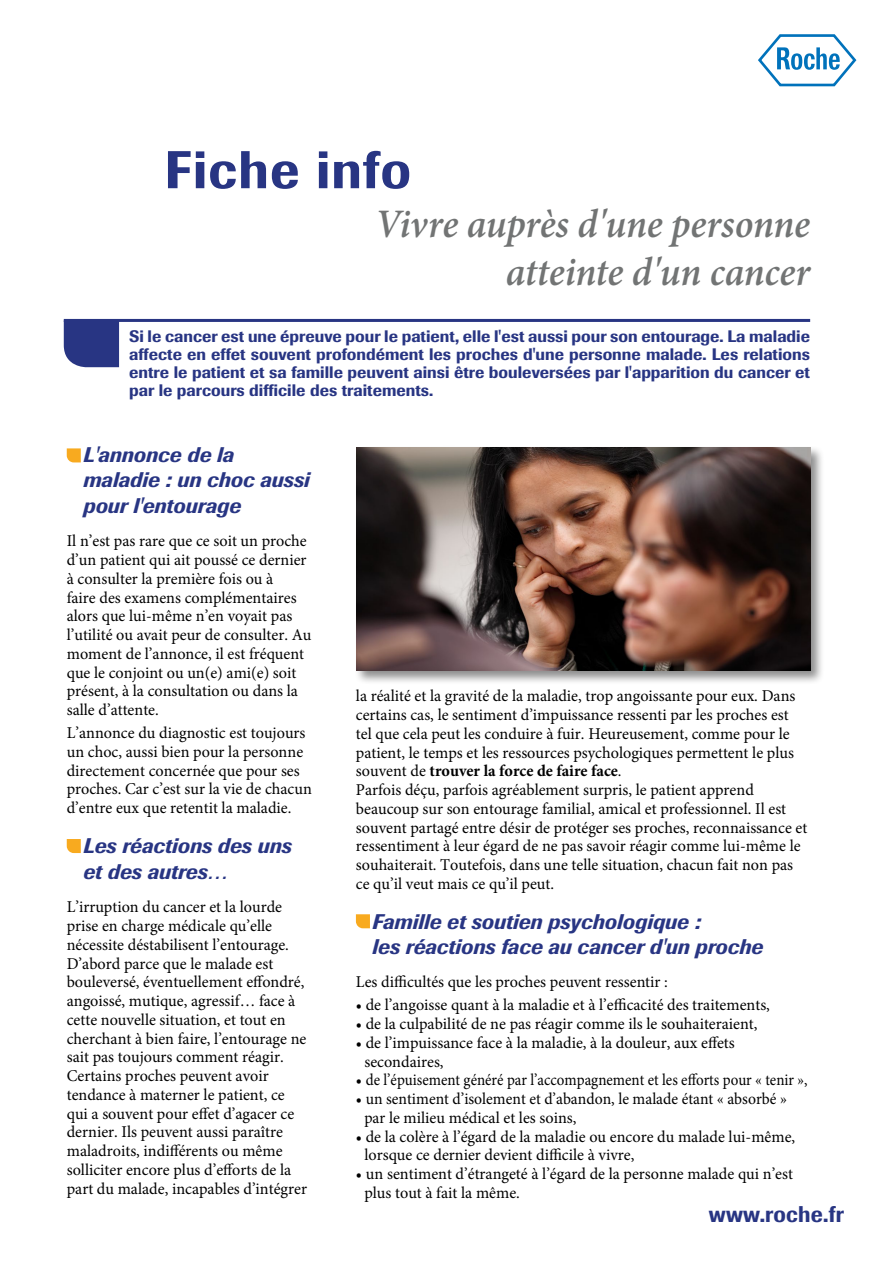
<style>
.page{position:relative;width:893px;height:1263px;background:#fff}
.page>*{position:absolute;margin:0;border:0;box-sizing:border-box;transform-origin:0 0}
.t1{font:500 52.5px "Imago";letter-spacing:.02em;color:#283583}
.t2{font:italic 600 40.5px/48.6px "Minion Pro";letter-spacing:-.005em;color:#727474;text-align:right;scale:.95 1}
.t3{font:500 22.5px "Imago";letter-spacing:.01em;color:#283583;scale:.95 1}
.t4{font:italic 500 21px/25.2px "Imago";color:#283583}
.t5{font:16.5px/18.8px "Minion Pro";color:#000}
.t6{font:500 16.5px/18px "Imago";color:#283583;text-align:justify}
.t7{font:16.5px/18.8px "Minion Pro";color:#000;scale:.95 1}
.t8{font:16.5px "Minion Pro";color:#000;scale:.91 1}
.s1{font-weight:700}
.s2{font-weight:700;font-size:15.75px}
</style>
<div class="page">
<div style="left:355px;top:445px;width:469px;height:239px;background:#000;opacity:.45"></div>
<img style="left:357px;top:447px;width:453px;height:224px">
<div style="left:64px;top:322px;width:55px;height:45px;background:#283583"></div>
<hr style="left:64px;top:319px;width:746px;height:3px;background:#283583">
<svg style="left:67px;top:448px;width:14px;height:14px"></svg>
<svg style="left:67px;top:839px;width:14px;height:14px"></svg>
<svg style="left:356px;top:914px;width:14px;height:14px"></svg>
<svg style="left:758px;top:34px;width:98px;height:52px"></svg>
<h1 class="t1" style="left:165px;top:136px;width:248px">Fiche info</h1>
<h2 class="t2" style="left:375px;top:199px;width:459px">Vivre auprès d'une personne atteinte d'un cancer</h2>
<p class="t6" style="left:129px;top:327px;width:682px">Si le cancer est une épreuve pour le patient, elle l'est aussi pour son entourage. La maladie affecte en effet souvent profondément les proches d'une personne malade. Les relations entre le patient et sa famille peuvent ainsi être bouleversées par l'apparition du cancer et par le parcours difficile des traitements.</p>
<p class="t4" style="left:84px;top:442px;width:228px">L'annonce de la maladie : un choc aussi pour l'entourage</p>
<p class="t5" style="left:67px;top:532px;width:246px">Il n’est pas rare que ce soit un proche d’un patient qui ait poussé ce dernier à consulter la première fois ou à<br>faire des examens complémentaires alors que lui-même n’en voyait pas l’utilité ou avait peur de consulter. Au moment de l’annonce, il est fréquent que le conjoint ou un(e) ami(e) soit présent, à la consultation ou dans la salle d’attente.</p>
<p class="t5" style="left:67px;top:723px;width:247px">L’annonce du diagnostic est toujours un choc, aussi bien pour la personne directement concernée que pour ses proches. Car c’est sur la vie de chacun d’entre eux que retentit la maladie.</p>
<p class="t4" style="left:84px;top:833px;width:210px">Les réactions des uns et des autres…</p>
<p class="t5" style="left:67px;top:898px;width:242px">L’irruption du cancer et la lourde prise en charge médicale qu’elle nécessite déstabilisent l’entourage.<br>D’abord parce que le malade est bouleversé, éventuellement effondré, angoissé, mutique, agressif… face à cette nouvelle situation, et tout en cherchant à bien faire, l’entourage ne sait pas toujours comment réagir.<br>Certains proches peuvent avoir tendance à materner le patient, ce qui a souvent pour effet d’agacer ce dernier. Ils peuvent aussi paraître maladroits, indifférents ou même solliciter encore plus d’efforts de la part du malade, incapables d’intégrer</p>
<p class="t5" style="left:356px;top:687px;width:453px">la réalité et la gravité de la maladie, trop angoissante pour eux. Dans certains cas, le sentiment d’impuissance ressenti par les proches est tel que cela peut les conduire à fuir. Heureusement, comme pour le patient, le temps et les ressources psychologiques permettent le plus souvent de <span class="s1">trouver la force de faire face</span>.<br>Parfois déçu, parfois agréablement surpris, le patient apprend beaucoup sur son entourage familial, amical et professionnel. Il est souvent partagé entre désir de protéger ses proches, reconnaissance et ressentiment à leur égard de ne pas savoir réagir comme lui-même le souhaiterait. Toutefois, dans une telle situation, chacun fait non pas ce qu’il veut mais ce qu’il peut.</p>
<p class="t4" style="left:373px;top:909px;width:392px">Famille et soutien psychologique :<br>les réactions face au cancer d'un proche</p>
<p class="t5" style="left:356px;top:973px;width:313px">Les difficultés que les proches peuvent ressentir :</p>
<p class="t5" style="left:356px;top:996px;width:416px"><span class="s2">•</span> de l’angoisse quant à la maladie et à l’efficacité des traitements,</p>
<p class="t5" style="left:356px;top:1014px;width:403px"><span class="s2">•</span> de la culpabilité de ne pas réagir comme ils le souhaiteraient,</p>
<p class="t5" style="left:364px;top:1033px;width:372px;text-indent:-9px"><span class="s2">•</span> de l’impuissance face à la maladie, à la douleur, aux effets secondaires,</p>
<p class="t8" style="left:356px;top:1069px;width:498px"><span class="s2">•</span> de l’épuisement généré par l’accompagnement et les efforts pour « tenir »,</p>
<p class="t7" style="left:364px;top:1089px;width:446px;text-indent:-8px"><span class="s2">•</span> un sentiment d’isolement et d’abandon, le malade étant « absorbé » par le milieu médical et les soins,</p>
<p class="t5" style="left:364px;top:1127px;width:432px;text-indent:-9px"><span class="s2">•</span> de la colère à l’égard de la maladie ou encore du malade lui-même, lorsque ce dernier devient difficile à vivre,</p>
<p class="t5" style="left:364px;top:1164px;width:430px;text-indent:-9px"><span class="s2">•</span> un sentiment d’étrangeté à l’égard de la personne malade qui n’est plus tout à fait la même.</p>
<h3 class="t3" style="left:709px;top:1199px;width:143px">www.roche.fr</h3>
</div>
